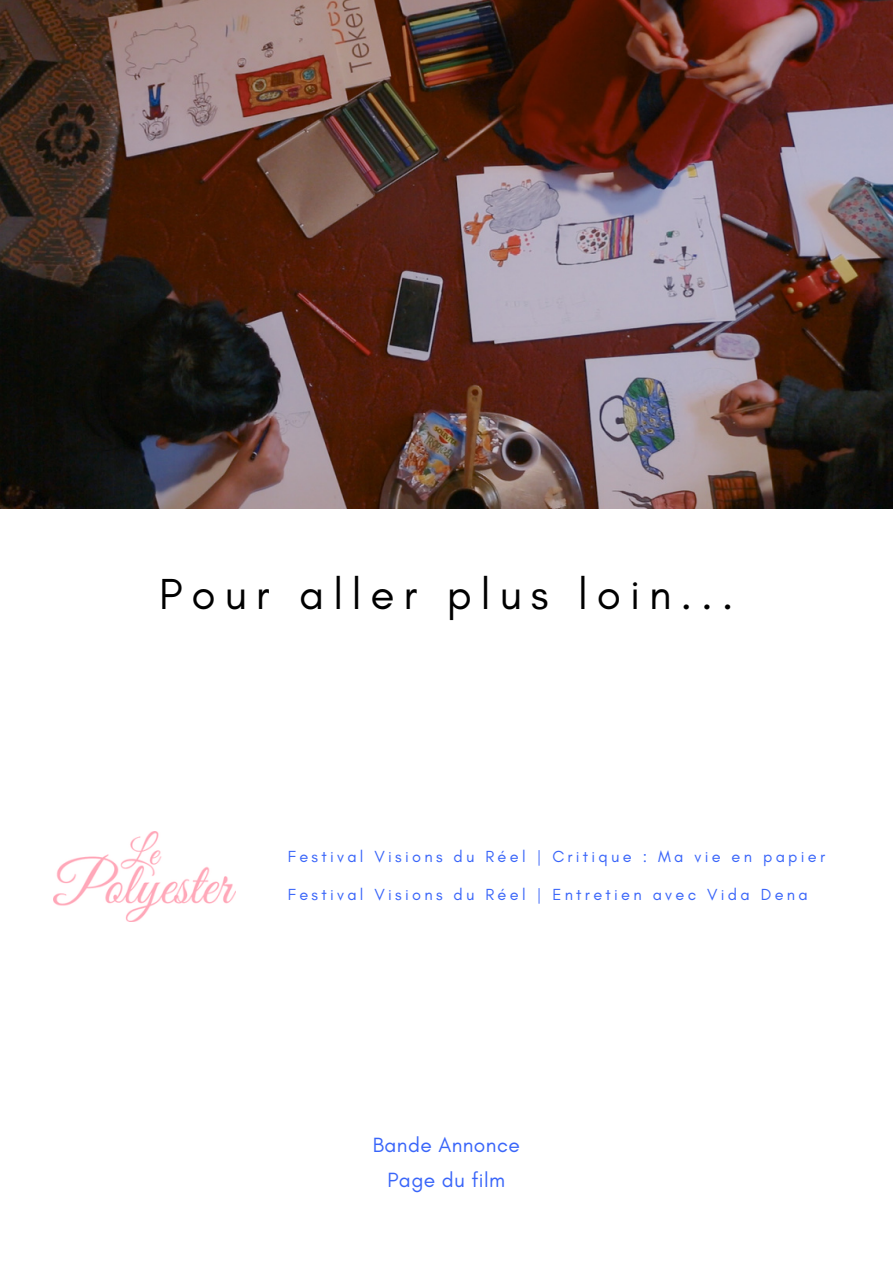
<style>
.page{position:relative;width:893px;height:1264px;background:#fff}
.page>*{position:absolute;margin:0;border:0;box-sizing:border-box;transform-origin:0 0}
.t1{font:44.25px "Glacial Indifference";letter-spacing:.2em;color:#000}
.t2{font:21px "Glacial Indifference";letter-spacing:.02em;color:#3965f9}
.t3{font:16.35px "Glacial Indifference";letter-spacing:.2em;color:#3965f9}
</style>
<div class="page">
<img style="left:0;top:0;width:892px;height:508px">
<img style="left:53px;top:831px;width:182px;height:90px">
<p class="t1" style="left:159px;top:567px;width:576px">Pour aller plus loin...</p>
<p class="t3" style="left:288px;top:846px;width:538px">Festival Visions du Réel | Critique : Ma vie en papier</p>
<p class="t3" style="left:288px;top:884px;width:521px">Festival Visions du Réel | Entretien avec Vida Dena</p>
<p class="t2" style="left:373px;top:1131px;width:148px">Bande Annonce</p>
<p class="t2" style="left:387px;top:1166px;width:119px">Page du film</p>
</div>
